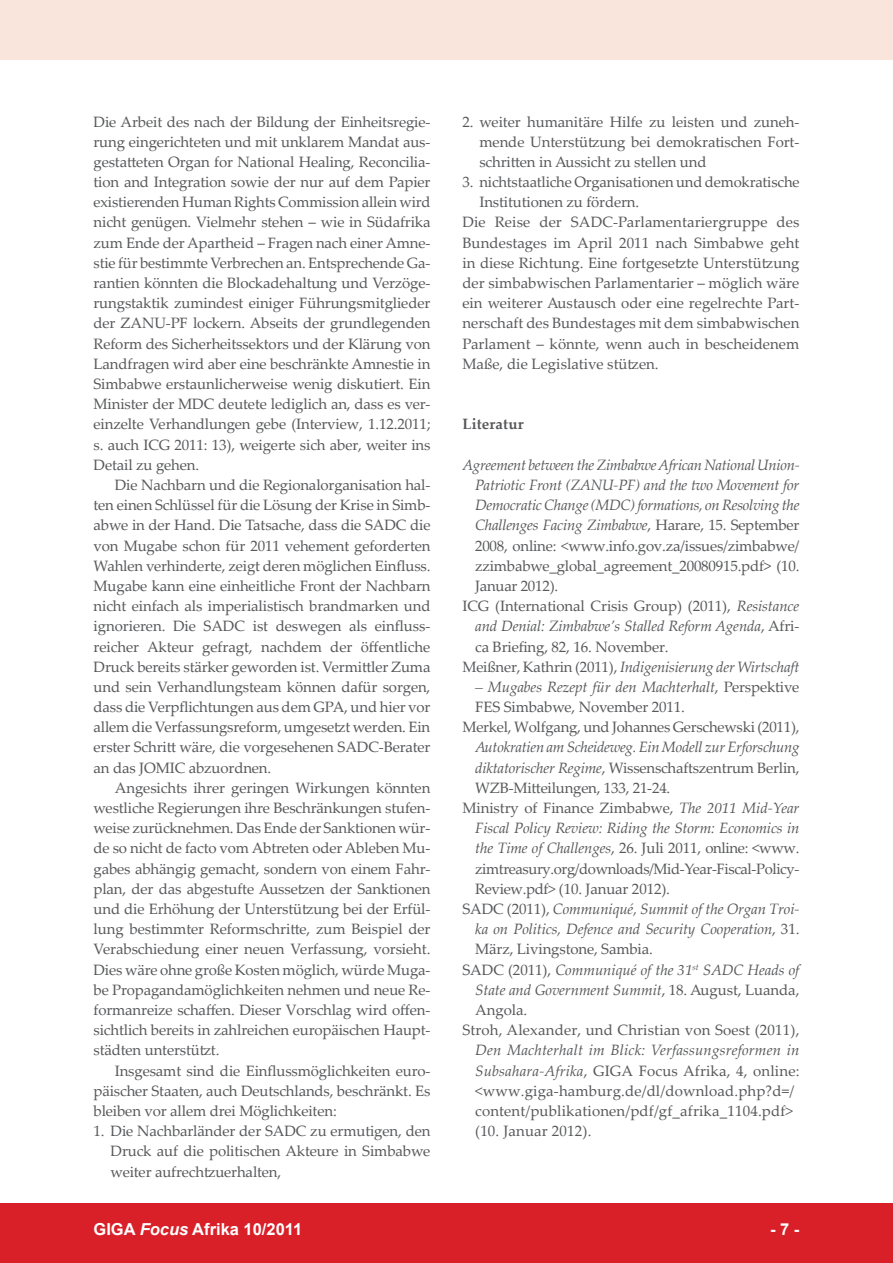
<style>
.page{position:relative;width:893px;height:1263px;background:#fff}
.page>*{position:absolute;margin:0;border:0;box-sizing:border-box;transform-origin:0 0}
.t1{font:700 16.5px "Arial";color:#fff}
.foc__text_fliesstext{font:15px/20.2px "Palatino Linotype";letter-spacing:-.01em;color:#57585a;text-align:justify}
.foc__text_literatur{font:15px/20.2px "Palatino Linotype";letter-spacing:-.005em;color:#57585a;text-align:justify}
.foc__text_literatur-2{font:italic 15px/20.2px "Palatino Linotype";letter-spacing:-.01em;color:#57585a;text-align:justify}
.foc__text_1__absatz{font:15px/20.2px "Palatino Linotype";color:#57585a;text-align:justify}
.foc__text_aufzaehlun{font:15px/20.2px "Palatino Linotype";letter-spacing:-.01em;color:#57585a;text-align:justify}
.foc__text_ueberschri{font:700 15px "Palatino Linotype";letter-spacing:.01em;color:#57585a}
.s1{font-style:normal}
.s2{font-style:italic}
</style>
<div class="page">
<div style="left:0;top:1203px;width:893px;height:60px;background:#d91f28"></div>
<div style="left:0;top:0;width:893px;height:60px;background:#fae5dc"></div>
<p class="foc__text_fliesstext" style="left:94px;top:111px;width:339px">Die Arbeit des nach der Bildung der Einheitsregie&shy;rung eingerichteten und mit unklarem Mandat aus&shy;gestatteten Organ for National Healing, Reconcilia&shy;tion and Integration sowie der nur auf dem Papier existierenden Human Rights Commission allein wird nicht genügen. Vielmehr stehen – wie in Südafrika zum Ende der Apartheid – Fragen nach einer Amne&shy;stie für bestimmte Verbrechen an. Entsprechende Ga&shy;rantien könnten die Blockadehaltung und Verzöge&shy;rungstaktik zumindest einiger Führungsmitglieder der ZANU-PF lockern. Abseits der grundlegenden Reform des Sicherheitssektors und der Klärung von Landfragen wird aber eine beschränkte Amnestie in Simbabwe erstaunlicherweise wenig diskutiert. Ein Minister der MDC deutete lediglich an, dass es ver&shy;einzelte Verhandlungen gebe (Interview, 1.12.2011; s. auch ICG 2011: 13), weigerte sich aber, weiter ins Detail zu gehen.</p>
<p class="foc__text_fliesstext" style="left:94px;top:474px;width:338px;text-indent:21px">Die Nachbarn und die Regionalorganisation hal&shy;ten einen Schlüssel für die Lösung der Krise in Simb&shy;abwe in der Hand. Die Tatsache, dass die SADC die von Mugabe schon für 2011 vehement geforderten Wahlen verhinderte, zeigt deren möglichen Einfluss.<br>Mugabe kann eine einheitliche Front der Nachbarn nicht einfach als imperialistisch brandmarken und ignorieren. Die SADC ist deswegen als einfluss&shy;reicher Akteur gefragt, nachdem der öffentliche Druck bereits stärker geworden ist. Vermittler Zuma und sein Verhandlungsteam können dafür sorgen, dass die Verpflichtungen aus dem GPA, und hier vor allem die Verfassungsreform, umgesetzt werden. Ein erster Schritt wäre, die vorgesehenen SADC-Berater an das JOMIC abzuordnen.</p>
<p class="foc__text_fliesstext" style="left:94px;top:777px;width:339px;text-indent:21px">Angesichts ihrer geringen Wirkungen könnten westliche Regierungen ihre Beschränkungen stufen&shy;weise zurücknehmen. Das Ende der Sanktionen wür&shy;de so nicht de facto vom Abtreten oder Ableben Mu&shy;gabes abhängig gemacht, sondern von einem Fahr&shy;plan, der das abgestufte Aussetzen der Sanktionen und die Erhöhung der Unterstützung bei der Erfül&shy;lung bestimmter Reformschritte, zum Beispiel der Verabschiedung einer neuen Verfassung, vorsieht.<br>Dies wäre ohne große Kosten möglich, würde Muga&shy;be Propagandamöglichkeiten nehmen und neue Re&shy;formanreize schaffen. Dieser Vorschlag wird offen&shy;sichtlich bereits in zahlreichen europäischen Haupt&shy;städten unterstützt.</p>
<p class="foc__text_fliesstext" style="left:94px;top:1060px;width:338px;text-indent:21px">Insgesamt sind die Einflussmöglichkeiten euro&shy;päischer Staaten, auch Deutschlands, beschränkt. Es bleiben vor allem drei Möglichkeiten:</p>
<p class="foc__text_aufzaehlun" style="left:111px;top:1120px;width:321px;text-indent:-17px">1. Die Nachbarländer der SADC zu ermutigen, den Druck auf die politischen Akteure in Simbabwe weiter aufrechtzuerhalten,</p>
<p class="foc__text_aufzaehlun" style="left:479px;top:111px;width:321px;text-indent:-17px">2. weiter humanitäre Hilfe zu leisten und zuneh&shy;mende Unterstützung bei demokratischen Fort&shy;schritten in Aussicht zu stellen und</p>
<p class="foc__text_aufzaehlun" style="left:479px;top:171px;width:322px;text-indent:-17px">3. nichtstaatliche Organisationen und demokratische<br>Institutionen zu fördern.</p>
<p class="foc__text_1__absatz" style="left:462px;top:212px;width:339px">Die Reise der SADC-Parlamentariergruppe des Bundestages im April 2011 nach Simbabwe geht in diese Richtung. Eine fortgesetzte Unterstützung der simbabwischen Parlamentarier – möglich wäre ein weiterer Austausch oder eine regelrechte Part&shy;nerschaft des Bundestages mit dem simbabwischen Parlament – könnte, wenn auch in bescheidenem Maße, die Legislative stützen.</p>
<p class="foc__text_ueberschri" style="left:462px;top:414px;width:63px">Literatur</p>
<p class="foc__text_literatur-2" style="left:475px;top:454px;width:326px;text-indent:-13px">Agreement between the Zimbabwe African National Union-Patriotic Front (ZANU-PF) and the two Movement for Democratic Change (MDC) formations, on Resolving the Challenges Facing Zimbabwe<span class="s1">, Harare, 15. September 2008, online: &lt;www.info.gov.za/issues/zimbabwe/ zzimbabwe_global_agreement_20080915.pdf&gt; (10.<br>Januar 2012).</span></p>
<p class="foc__text_literatur" style="left:475px;top:595px;width:326px;text-indent:-13px">ICG (International Crisis Group) (2011), <span class="s2">Resistance and Denial: Zimbabwe’s Stalled Reform Agenda</span>, Afri&shy;ca Briefing, 82, 16. November.</p>
<p class="foc__text_literatur-2" style="left:462px;top:656px;width:338px"><span class="s1">Meißner, Kathrin (2011),</span> Indigenisierung der Wirtschaft</p>
<p class="foc__text_literatur" style="left:475px;top:676px;width:326px"><span class="s2">– Mugabes Rezept für den Machterhalt</span>, Perspektive<br>FES Simbabwe, November 2011.</p>
<p class="foc__text_literatur" style="left:475px;top:716px;width:326px;text-indent:-13px">Merkel, Wolfgang, und Johannes Gerschewski (2011), <span class="s2">Autokratien am Scheideweg. Ein Modell zur Erforschung diktatorischer Regime</span>, Wissenschaftszentrum Berlin, WZB-Mitteilungen, 133, 21-24.</p>
<p class="foc__text_literatur" style="left:475px;top:797px;width:326px;text-indent:-13px">Ministry of Finance Zimbabwe, <span class="s2">The 2011 Mid-Year Fiscal Policy Review: Riding the Storm: Economics in the Time of Challenges</span>, 26. Juli 2011, online: &lt;www. zimtreasury.org/downloads/Mid-Year-Fiscal-Policy-Review.pdf&gt; (10. Januar 2012).</p>
<p class="foc__text_literatur-2" style="left:475px;top:898px;width:326px;text-indent:-13px"><span class="s1">SADC (2011),</span> Communiqué, Summit of the Organ Troi&shy;ka on Politics, Defence and Security Cooperation<span class="s1">, 31.<br>März, Livingstone, Sambia.</span></p>
<p class="foc__text_literatur-2" style="left:475px;top:959px;width:326px;text-indent:-13px"><span class="s1">SADC (2011),</span> Communiqué of the 31<sup>st</sup> SADC Heads of State and Government Summit<span class="s1">, 18. August, Luanda, Angola.</span></p>
<p class="foc__text_literatur" style="left:475px;top:1019px;width:326px;text-align:left;text-indent:-13px">Stroh, Alexander, und Christian von Soest (2011), <span class="s2">Den Machterhalt im Blick: Verfassungsreformen in Subsahara-Afrika</span>, GIGA Focus Afrika, 4, online: &lt;www.giga-hamburg.de/dl/download.php?d=/ content/publikationen/pdf/gf_afrika_1104.pdf&gt; (10. Januar 2012).</p>
<p class="t1" style="left:94px;top:1218px;width:210px">GIGA <span class="s2">Focus</span> Afrika 10/2011</p>
<p class="t1" style="left:770px;top:1218px;width:31px">- 7 -</p>
</div>
